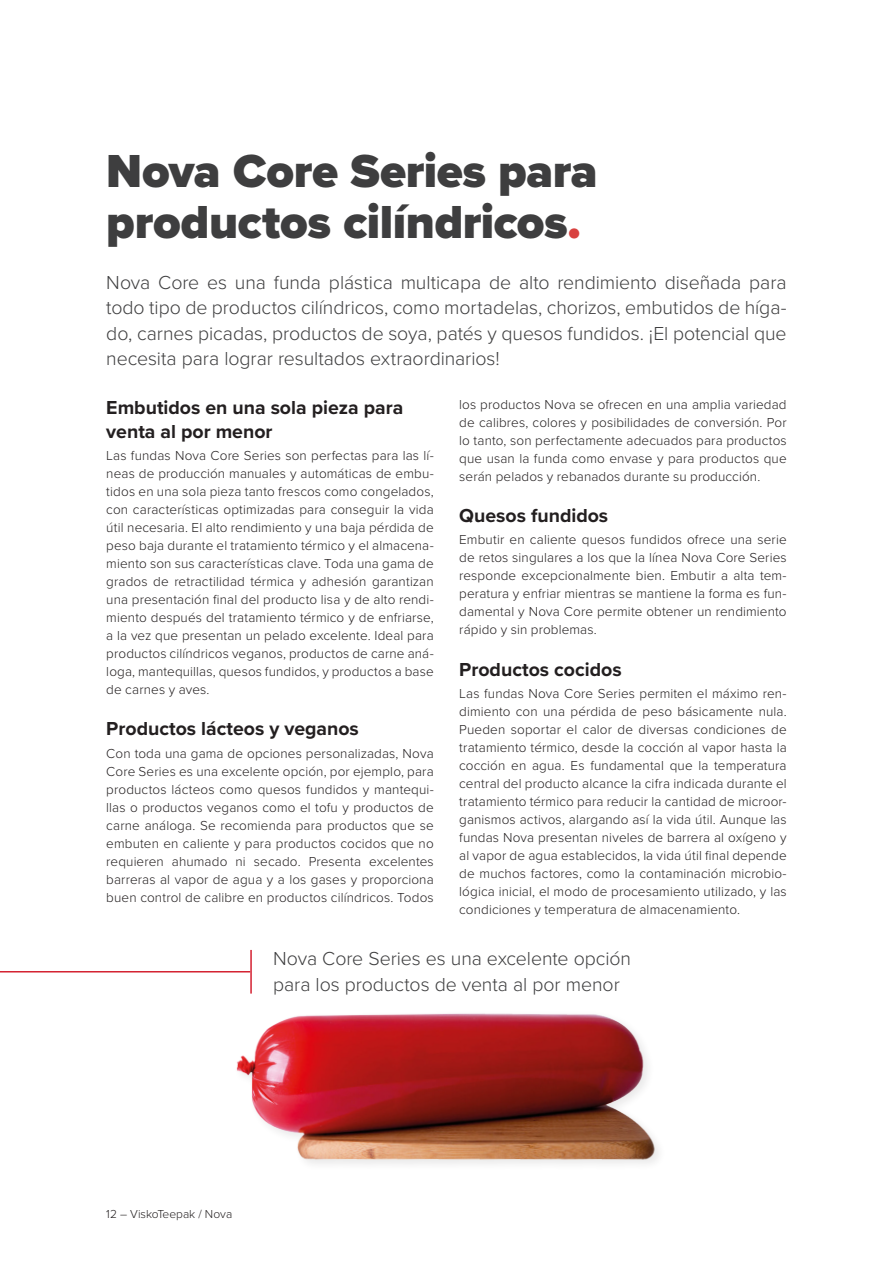
<style>
.page{position:relative;width:893px;height:1263px;background:#fff}
.page>*{position:absolute;margin:0;border:0;box-sizing:border-box;transform-origin:0 0}
.headline{font:900 48px/51px "Proxima Nova";letter-spacing:-.01em;color:#3e3e3f}
.Intro{font:300 19.5px/25.5px "Proxima Nova";letter-spacing:-.005em;color:#3e3e3f;text-align:justify}
.sub_healdine_1{font:700 19.5px/23.4px "Proxima Nova";color:#231f20}
.bodytext{font:300 13.5px/18px "Proxima Nova";letter-spacing:.01em;color:#231f20;text-align:justify}
.t1{font:300 12px "Proxima Nova";color:#231f20}
.s1{color:#d8413f}
</style>
<div class="page">
<img style="left:236px;top:993px;width:423px;height:171px">
<hr style="left:0;top:971px;width:250px;height:1px;background:#d42131">
<hr style="left:250px;top:950px;width:2px;height:43px;background:#d42131">
<p class="headline" style="left:106px;top:145px;width:493px">Nova Core Series para productos cilíndricos<span class="s1">.</span></p>
<p class="Intro" style="left:106px;top:268px;width:682px">Nova Core es una funda plástica multicapa de alto rendimiento diseñada para todo tipo de productos cilíndricos, como mortadelas, chorizos, embutidos de híga&shy;do, carnes picadas, productos de soya, patés y quesos fundidos. ¡El potencial que necesita para lograr resultados extraordinarios!</p>
<p class="sub_healdine_1" style="left:106px;top:396px;width:299px">Embutidos en una sola pieza para venta al por menor</p>
<p class="bodytext" style="left:106px;top:446px;width:329px">Las fundas Nova Core Series son perfectas para las lí&shy;neas de producción manuales y automáticas de embu&shy;tidos en una sola pieza tanto frescos como congelados, con características optimizadas para conseguir la vida útil necesaria. El alto rendimiento y una baja pérdida de peso baja durante el tratamiento térmico y el almacena&shy;miento son sus características clave. Toda una gama de grados de retractilidad térmica y adhesión garantizan una presentación final del producto lisa y de alto rendi&shy;miento después del tratamiento térmico y de enfriarse, a la vez que presentan un pelado excelente. Ideal para productos cilíndricos veganos, productos de carne aná&shy;loga, mantequillas, quesos fundidos, y productos a base de carnes y aves.</p>
<p class="sub_healdine_1" style="left:106px;top:717px;width:254px">Productos lácteos y veganos</p>
<p class="bodytext" style="left:106px;top:743px;width:329px">Con toda una gama de opciones personalizadas, Nova Core Series es una excelente opción, por ejemplo, para productos lácteos como quesos fundidos y mantequi&shy;llas o productos veganos como el tofu y productos de carne análoga. Se recomienda para productos que se embuten en caliente y para productos cocidos que no requieren ahumado ni secado. Presenta excelentes barreras al vapor de agua y a los gases y proporciona buen control de calibre en productos cilíndricos. Todos</p>
<p class="bodytext" style="left:459px;top:395px;width:329px">los productos Nova se ofrecen en una amplia variedad de calibres, colores y posibilidades de conversión. Por lo tanto, son perfectamente adecuados para productos que usan la funda como envase y para productos que serán pelados y rebanados durante su producción.</p>
<p class="sub_healdine_1" style="left:459px;top:504px;width:151px">Quesos fundidos</p>
<p class="bodytext" style="left:459px;top:530px;width:329px">Embutir en caliente quesos fundidos ofrece una serie de retos singulares a los que la línea Nova Core Series responde excepcionalmente bien. Embutir a alta tem&shy;peratura y enfriar mientras se mantiene la forma es fun&shy;damental y Nova Core permite obtener un rendimiento rápido y sin problemas.</p>
<p class="sub_healdine_1" style="left:459px;top:657px;width:164px">Productos cocidos</p>
<p class="bodytext" style="left:459px;top:684px;width:329px">Las fundas Nova Core Series permiten el máximo ren&shy;dimiento con una pérdida de peso básicamente nula.<br>Pueden soportar el calor de diversas condiciones de tratamiento térmico, desde la cocción al vapor hasta la cocción en agua. Es fundamental que la temperatura central del producto alcance la cifra indicada durante el tratamiento térmico para reducir la cantidad de microor&shy;ganismos activos, alargando así la vida útil. Aunque las fundas Nova presentan niveles de barrera al oxígeno y al vapor de agua establecidos, la vida útil final depende de muchos factores, como la contaminación microbio&shy;lógica inicial, el modo de procesamiento utilizado, y las condiciones y temperatura de almacenamiento.</p>
<p class="Intro" style="left:273px;top:945px;width:359px">Nova Core Series es una excelente opción para los productos de venta al por menor</p>
<p class="t1" style="left:106px;top:1205px;width:127px">12 – ViskoTeepak / Nova</p>
</div>
